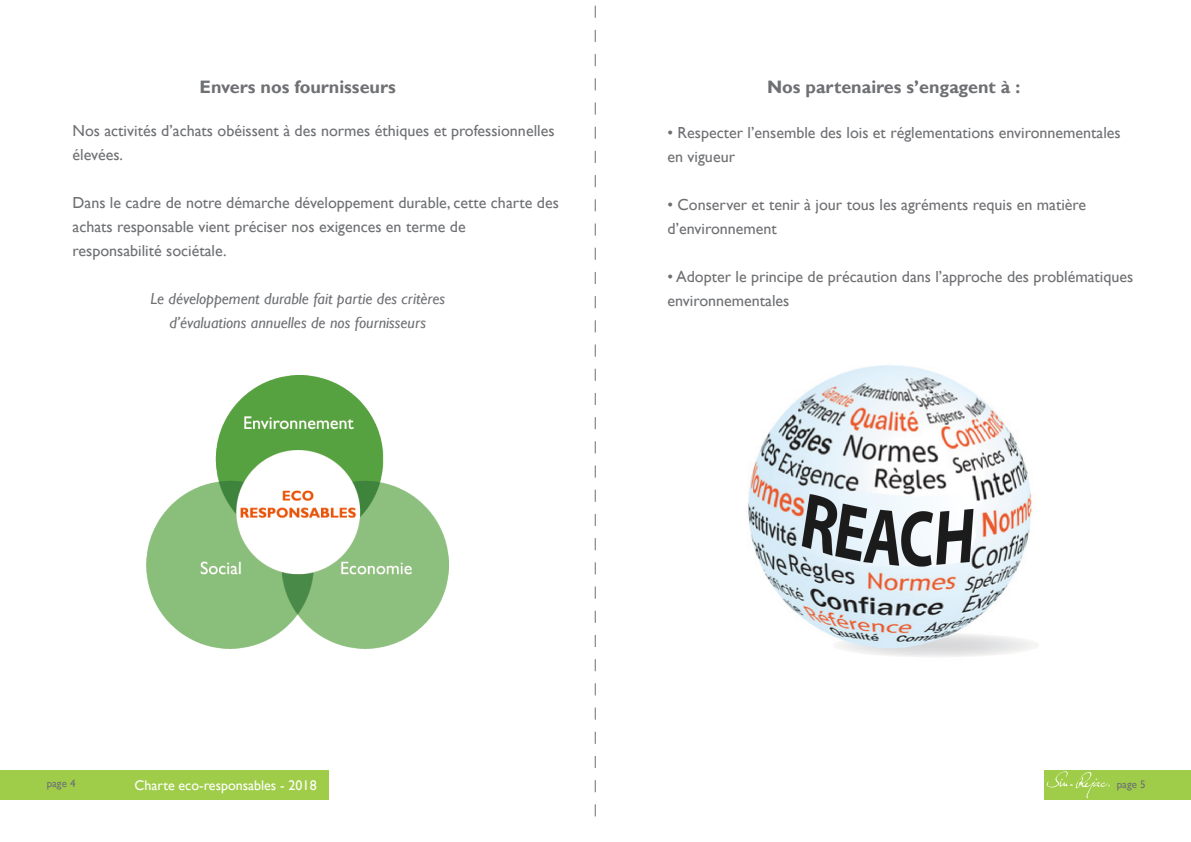
<style>
.page{position:relative;width:1191px;height:842px;background:#fff}
.page>*{position:absolute;margin:0;border:0;box-sizing:border-box;transform-origin:0 0}
.t1{font:700 18px "Gill Sans";color:#6f7073}
.t2{font:16px/24px "Gill Sans";color:#6f7073}
.t3{font:italic 16px "Gill Sans";color:#6f7073}
.t4{font:14px "Gill Sans";color:#fff}
.t5{font:11px "Gill Sans";color:#6f7073}
</style>
<div class="page">
<div style="left:0;top:770px;width:329px;height:29px;background:#9fcd49"></div>
<div style="left:1044px;top:770px;width:147px;height:29px;background:#9fcd49"></div>
<svg style="left:1046px;top:771px;width:64px;height:27px"></svg>
<img style="left:748px;top:365px;width:290px;height:292px">
<img style="left:147px;top:375px;width:302px;height:273px">
<svg style="left:595px;top:6px;width:1px;height:810px"></svg>
<p class="t1" style="left:200px;top:76px;width:198px">Envers nos fournisseurs</p>
<p class="t2" style="left:72px;top:119px;width:483px">Nos activités d’achats obéissent à des normes éthiques et professionnelles</p>
<p class="t2" style="left:72px;top:143px;width:52px">élevées.</p>
<p class="t2" style="left:72px;top:191px;width:488px">Dans le cadre de notre démarche développement durable, cette charte des</p>
<p class="t2" style="left:72px;top:215px;width:395px">achats responsable vient préciser nos exigences en terme de</p>
<p class="t2" style="left:72px;top:239px;width:155px">responsabilité sociétale.</p>
<p class="t3" style="left:150px;top:289px;width:296px">Le développement durable fait partie des critères</p>
<p class="t3" style="left:169px;top:313px;width:258px">d’évaluations annuelles de nos fournisseurs</p>
<p class="t1" style="left:767px;top:76px;width:255px">Nos partenaires s’engagent à :</p>
<p class="t2" style="left:667px;top:121px;width:455px">• Respecter l’ensemble des lois et réglementations environnementales</p>
<p class="t2" style="left:667px;top:145px;width:69px">en vigueur</p>
<p class="t2" style="left:667px;top:193px;width:420px">• Conserver et tenir à jour tous les agréments requis en matière</p>
<p class="t2" style="left:667px;top:217px;width:111px">d’environnement</p>
<p class="t2" style="left:667px;top:265px;width:467px">• Adopter le principe de précaution dans l’approche des problématiques environnementales</p>
<p class="t4" style="left:135px;top:777px;width:183px">Charte eco-responsables - 2018</p>
<p class="t5" style="left:47px;top:777px;width:30px">page 4</p>
<p class="t5" style="left:1116px;top:777px;width:30px">page 5</p>
</div>
